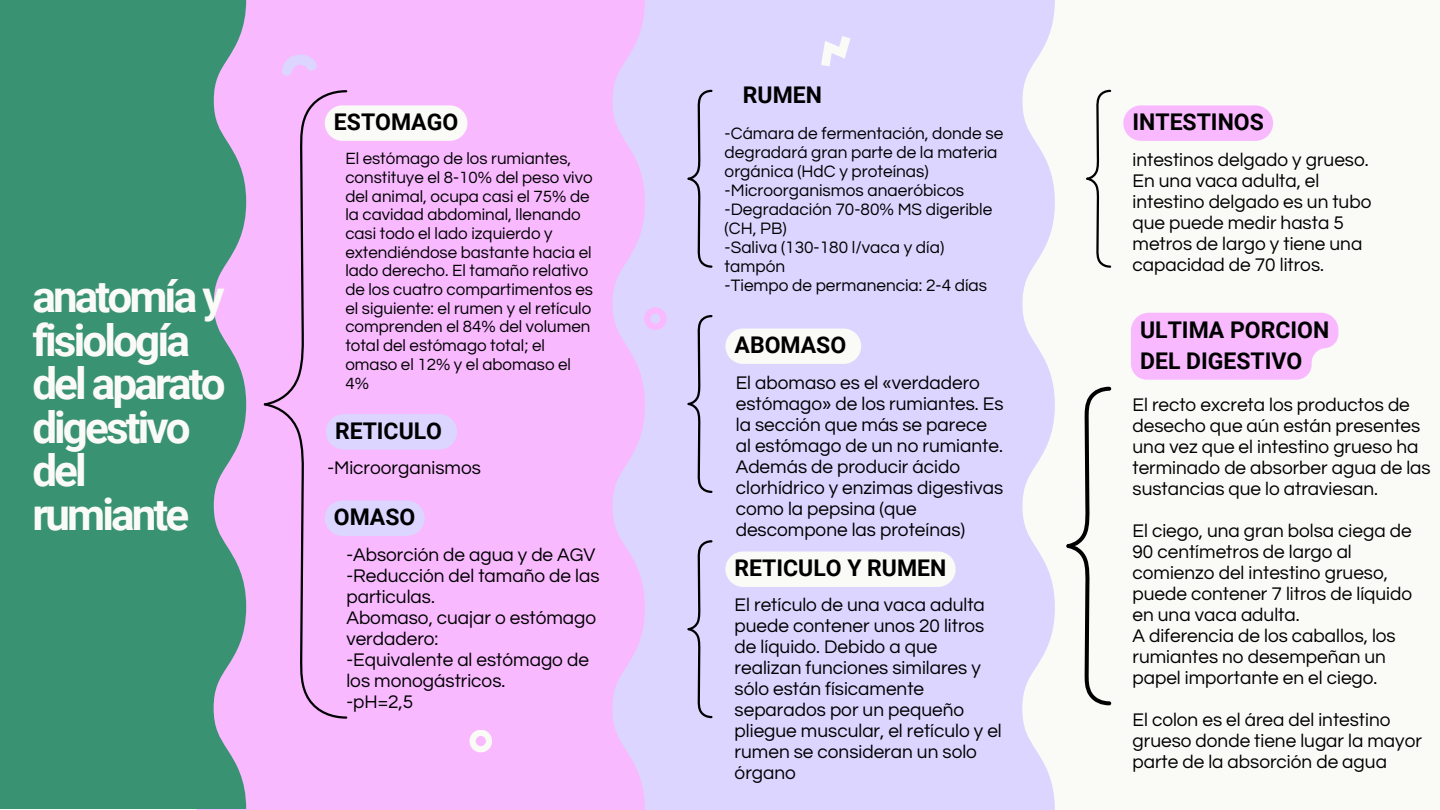
<style>
.page{position:relative;width:1440px;height:810px;background:#fafaf6}
.page>*{position:absolute;margin:0;border:0;box-sizing:border-box;transform-origin:0 0}
.t1{font:700 44px/43.5px "Roboto";letter-spacing:-.065em;color:#fafaf6}
.t2{font:700 23px/31.5px "Roboto";color:#000}
.t3{font:19px/21px "Questrial";color:#000}
.t4{font:17.2px/19px "Questrial";color:#000}
.t5{font:16.9px/18.7px "Questrial";color:#000}
</style>
<div class="page">
<div style="left:645px;top:0;width:410px;height:810px;background:#dcd5ff"></div>
<div style="left:196px;top:0;width:449px;height:810px;background:#f9b9ff"></div>
<div style="left:0;top:0;width:246px;height:809px;background:#399272"></div>
<svg style="left:686px;top:89px;width:28px;height:180px;background:#c8c1e7"></svg>
<svg style="left:1086px;top:89px;width:26px;height:179px"></svg>
<svg style="left:686px;top:314px;width:28px;height:180px;background:#c8c1e7"></svg>
<svg style="left:686px;top:539px;width:28px;height:180px;background:#c8c1e7"></svg>
<svg style="left:1066px;top:386px;width:46px;height:320px"></svg>
<svg style="left:469px;top:730px;width:23px;height:22px"></svg>
<svg style="left:281px;top:53px;width:37px;height:23px"></svg>
<div style="left:734px;top:78px;width:97px;height:35px;background:#dcd5ff"></div>
<svg style="left:262px;top:89px;width:205px;height:631px;background:#f4bafb"></svg>
<svg style="left:1123px;top:105px;width:150px;height:36px;background:#f9bdfe"></svg>
<svg style="left:725px;top:328px;width:136px;height:36px"></svg>
<svg style="left:725px;top:551px;width:231px;height:36px"></svg>
<svg style="left:1131px;top:313px;width:207px;height:67px;background:#f9befe"></svg>
<svg style="left:821px;top:36px;width:29px;height:30px"></svg>
<svg style="left:644px;top:307px;width:23px;height:23px"></svg>
<h2 class="t1" style="left:32px;top:276px;width:195px">anatomía y fisiología del aparato digestivo del rumiante</h2>
<h3 class="t2" style="left:743px;top:79px;width:81px">RUMEN</h3>
<h3 class="t2" style="left:334px;top:107px;width:126px">ESTOMAGO</h3>
<p class="t2" style="left:1133px;top:107px;width:133px">INTESTINOS</p>
<h1 class="t4" style="left:725px;top:124px;width:280px">-Cámara de fermentación, donde se degradará gran parte de la materia orgánica (HdC y proteínas) -Microorganismos anaeróbicos -Degradación 70-80% MS digerible (CH, PB)<br>-Saliva (130-180 l/vaca y día) tampón<br>-Tiempo de permanencia: 2-4 días</h1>
<p class="t5" style="left:345px;top:150px;width:249px">El estómago de los rumiantes, constituye el 8-10% del peso vivo del animal, ocupa casi el 75% de la cavidad abdominal, llenando casi todo el lado izquierdo y extendiéndose bastante hacia el lado derecho. El tamaño relativo de los cuatro compartimentos es el siguiente: el rumen y el retículo comprenden el 84% del volumen total del estómago total; el omaso el 12% y el abomaso el<br>4%</p>
<h2 class="t3" style="left:1133px;top:150px;width:240px">intestinos delgado y grueso.<br>En una vaca adulta, el intestino delgado es un tubo que puede medir hasta 5 metros de largo y tiene una capacidad de 70 litros.</h2>
<p class="t2" style="left:1140px;top:314px;width:191px">ULTIMA PORCION<br>DEL DIGESTIVO</p>
<h2 class="t2" style="left:735px;top:330px;width:113px">ABOMASO</h2>
<h3 class="t3" style="left:736px;top:373px;width:269px">El abomaso es el «verdadero estómago» de los rumiantes. Es la sección que más se parece al estómago de un no rumiante.<br>Además de producir ácido clorhídrico y enzimas digestivas como la pepsina (que descompone las proteínas)</h3>
<h2 class="t3" style="left:1133px;top:394px;width:300px">El recto excreta los productos de desecho que aún están presentes una vez que el intestino grueso ha terminado de absorber agua de las sustancias que lo atraviesan.</h2>
<p class="t3" style="left:1133px;top:520px;width:281px">El ciego, una gran bolsa ciega de<br>90 centímetros de largo al comienzo del intestino grueso, puede contener 7 litros de líquido en una vaca adulta.<br>A diferencia de los caballos, los rumiantes no desempeñan un papel importante en el ciego.</p>
<h2 class="t3" style="left:1133px;top:709px;width:291px">El colon es el área del intestino grueso donde tiene lugar la mayor parte de la absorción de agua</h2>
<p class="t2" style="left:335px;top:415px;width:109px">RETICULO</p>
<h3 class="t3" style="left:327px;top:458px;width:155px">-Microorganismos</h3>
<h2 class="t2" style="left:334px;top:502px;width:83px">OMASO</h2>
<h2 class="t3" style="left:346px;top:544px;width:255px">-Absorción de agua y de AGV -Reducción del tamaño de las particulas.<br>Abomaso, cuajar o estómago verdadero:<br>-Equivalente al estómago de los monogástricos.<br>-pH=2,5</h2>
<h3 class="t2" style="left:735px;top:553px;width:213px">RETICULO Y RUMEN</h3>
<p class="t3" style="left:735px;top:595px;width:269px">El retículo de una vaca adulta puede contener unos 20 litros de líquido. Debido a que realizan funciones similares y sólo están físicamente separados por un pequeño pliegue muscular, el retículo y el rumen se consideran un solo órgano</p>
</div>
